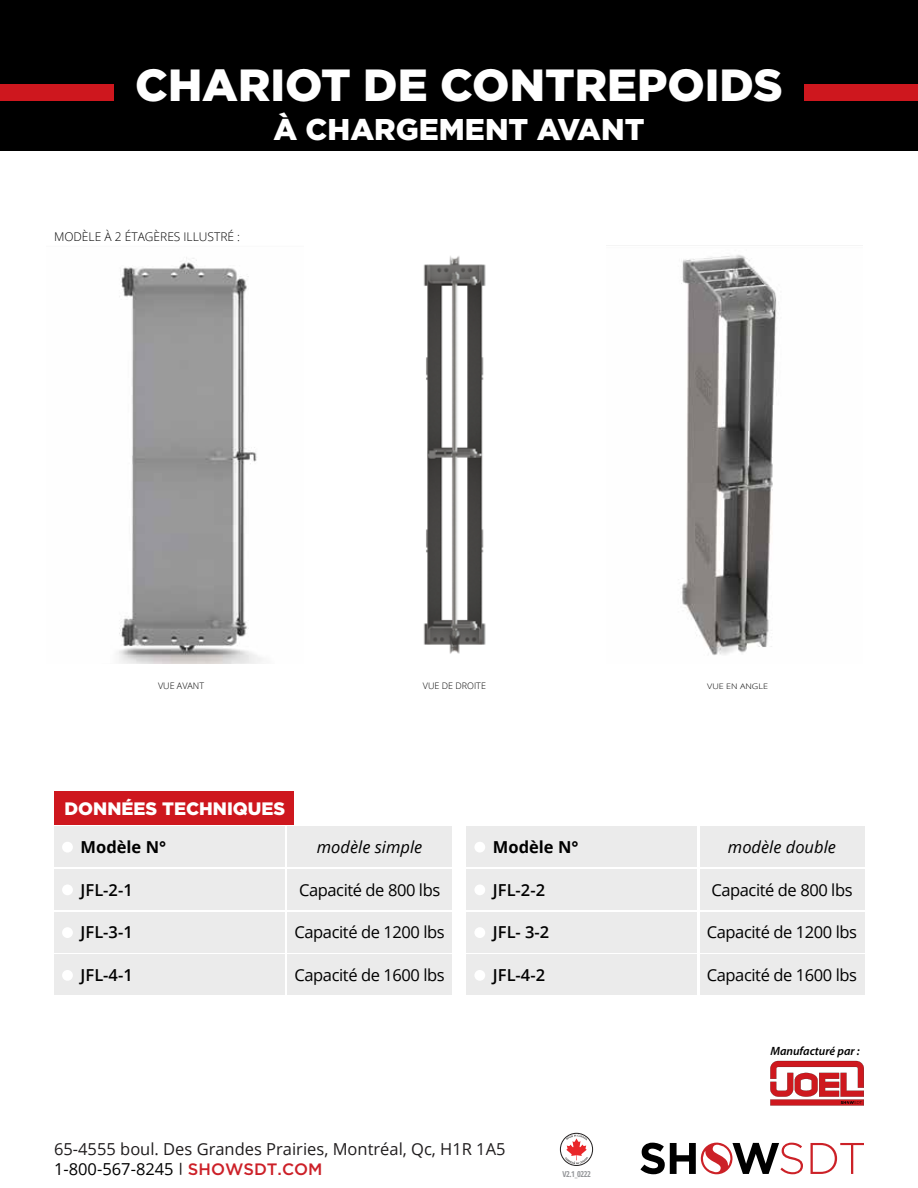
<style>
.page{position:relative;width:918px;height:1188px;background:#fff}
.page>*{position:absolute;margin:0;border:0;box-sizing:border-box;transform-origin:0 0}
.t1{font:900 45px "Gotham";color:#fff}
.t2{font:900 30px "Gotham";color:#fff}
.t3{font:900 18px "Gotham";color:#fff}
.t4{font:16.5px "Open Sans";letter-spacing:-.025em;color:#000}
.t5{font:16.5px/19.8px "Open Sans";color:#201d1e}
.t6{font:600 16.5px "Open Sans";color:#000}
.t7{font:italic 16.5px "Open Sans";color:#000}
.t8{font:700 16.5px "Open Sans";color:#000}
.t9{font:300 12px "Open Sans";color:#000}
.t10{font:italic 600 12px "Myriad Pro";color:#000}
.t11{font:300 9px "Open Sans";color:#000}
.t12{font:700 condensed 8.1px "Open Sans";letter-spacing:-.045em;color:#939598}
.t13{font:300 7.65px "Open Sans";color:#000;scale:1.18 1}
.s1{color:#000}
.s2{font-family:"Gotham";font-weight:500;color:#cc2028}
</style>
<div class="page">
<div style="left:288px;top:826px;width:164px;height:41px;background:#ebebeb"></div>
<div style="left:54px;top:826px;width:231px;height:41px;background:#ebebeb"></div>
<div style="left:288px;top:869px;width:164px;height:41px;background:#ebebeb"></div>
<div style="left:54px;top:869px;width:231px;height:41px;background:#ebebeb"></div>
<div style="left:288px;top:912px;width:164px;height:40px;background:#ebebeb"></div>
<div style="left:54px;top:912px;width:231px;height:40px;background:#ebebeb"></div>
<div style="left:288px;top:955px;width:164px;height:40px;background:#ebebeb"></div>
<div style="left:54px;top:955px;width:231px;height:40px;background:#ebebeb"></div>
<div style="left:62px;top:884px;width:11px;height:11px;background:#fff;border-radius:50%"></div>
<div style="left:62px;top:927px;width:11px;height:11px;background:#fff;border-radius:50%"></div>
<div style="left:62px;top:842px;width:11px;height:11px;background:#fff;border-radius:50%"></div>
<div style="left:62px;top:970px;width:11px;height:11px;background:#fff;border-radius:50%"></div>
<div style="left:700px;top:826px;width:164px;height:41px;background:#ebebeb"></div>
<div style="left:466px;top:826px;width:231px;height:41px;background:#ebebeb"></div>
<div style="left:700px;top:869px;width:164px;height:41px;background:#ebebeb"></div>
<div style="left:466px;top:869px;width:231px;height:41px;background:#ebebeb"></div>
<div style="left:700px;top:912px;width:164px;height:40px;background:#ebebeb"></div>
<div style="left:466px;top:912px;width:231px;height:40px;background:#ebebeb"></div>
<div style="left:700px;top:955px;width:164px;height:40px;background:#ebebeb"></div>
<div style="left:466px;top:955px;width:231px;height:40px;background:#ebebeb"></div>
<div style="left:474px;top:884px;width:11px;height:11px;background:#fff;border-radius:50%"></div>
<div style="left:474px;top:927px;width:11px;height:11px;background:#fff;border-radius:50%"></div>
<div style="left:474px;top:842px;width:11px;height:11px;background:#fff;border-radius:50%"></div>
<div style="left:474px;top:970px;width:11px;height:11px;background:#fff;border-radius:50%"></div>
<img style="left:117px;top:257px;width:145px;height:406px">
<img style="left:423px;top:256px;width:63px;height:398px">
<img style="left:681px;top:255px;width:96px;height:400px">
<div style="left:0;top:0;width:918px;height:151px;background:#000"></div>
<div style="left:0;top:85px;width:918px;height:16px;background:#ce171e"></div>
<div style="left:114px;top:66px;width:690px;height:56px;background:#000"></div>
<div style="left:54px;top:791px;width:240px;height:33px;background:#ce171e"></div>
<svg style="left:560px;top:1133px;width:33px;height:33px"></svg>
<svg style="left:811px;top:1143px;width:53px;height:31px"></svg>
<svg style="left:640px;top:1142px;width:163px;height:32px"></svg>
<svg style="left:770px;top:1061px;width:94px;height:45px"></svg>
<h1 class="t1" style="left:135px;top:54px;width:649px">CHARIOT DE CONTREPOIDS</h1>
<h2 class="t2" style="left:273px;top:109px;width:373px">À CHARGEMENT AVANT</h2>
<p class="t9" style="left:54px;top:228px;width:188px">MODÈLE À 2 ÉTAGÈRES ILLUSTRÉ :</p>
<p class="t11" style="left:158px;top:680px;width:48px">VUE AVANT</p>
<p class="t11" style="left:423px;top:680px;width:65px">VUE DE DROITE</p>
<p class="t13" style="left:707px;top:681px;width:53px">VUE EN ANGLE</p>
<p class="t3" style="left:64px;top:797px;width:222px">DONNÉES TECHNIQUES</p>
<p class="t8" style="left:81px;top:835px;width:87px">Modèle N°</p>
<p class="t6" style="left:81px;top:878px;width:54px">JFL-2-1</p>
<p class="t6" style="left:81px;top:921px;width:54px">JFL-3-1</p>
<p class="t6" style="left:81px;top:964px;width:54px">JFL-4-1</p>
<p class="t7" style="left:317px;top:835px;width:107px">modèle simple</p>
<p class="t4" style="left:299px;top:878px;width:143px">Capacité de 800 lbs</p>
<p class="t4" style="left:295px;top:921px;width:152px">Capacité de 1200 lbs</p>
<p class="t4" style="left:295px;top:964px;width:152px">Capacité de 1600 lbs</p>
<p class="t8" style="left:493px;top:835px;width:87px">Modèle N°</p>
<p class="t6" style="left:493px;top:878px;width:54px">JFL-2-2</p>
<p class="t6" style="left:493px;top:921px;width:58px">JFL- 3-2</p>
<p class="t6" style="left:493px;top:964px;width:54px">JFL-4-2</p>
<p class="t5" style="left:54px;top:1139px;width:453px">65-4555 boul. Des Grandes Prairies, Montréal, Qc, H1R 1A5<br><span class="s1">1-800-567-8245</span> <sup>|</sup> <span class="s2">SHOWSDT.COM</span></p>
<p class="t12" style="left:562px;top:1168px;width:30px">V2.1_0222</p>
<p class="t7" style="left:728px;top:835px;width:110px">modèle double</p>
<p class="t4" style="left:711px;top:878px;width:143px">Capacité de 800 lbs</p>
<p class="t4" style="left:707px;top:921px;width:152px">Capacité de 1200 lbs</p>
<p class="t4" style="left:707px;top:964px;width:152px">Capacité de 1600 lbs</p>
<p class="t10" style="left:770px;top:1043px;width:91px">Manufacturé par :</p>
</div>
